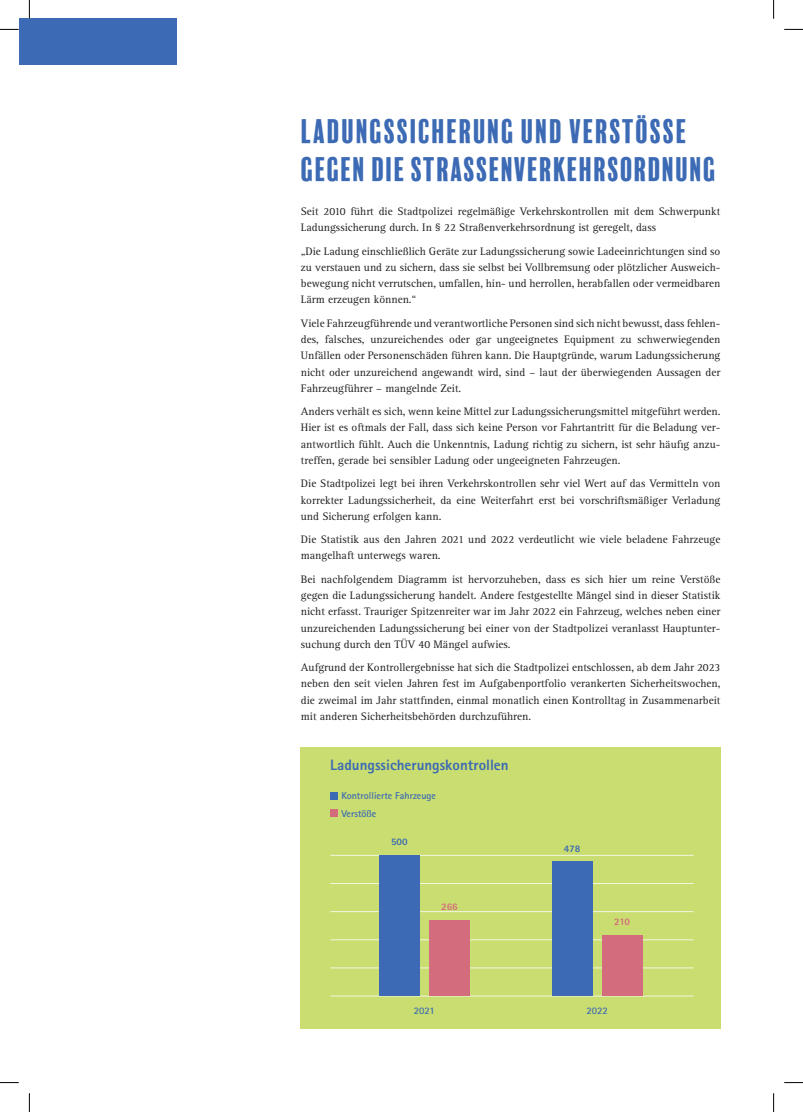
<style>
.page{position:relative;width:803px;height:1112px;background:#fff}
.page>*{position:absolute;margin:0;border:0;box-sizing:border-box;transform-origin:0 0}
.Headline{font:31.25px/37.5px "Balboa Plus Fill";letter-spacing:-.01em;color:#3c6ab4}
.t1{font:800 15px "Rotis Sans Serif";color:#3c6ab4}
.Fließtext{font:11.25px/16.2px "Rotis Serif";color:#231f20;text-align:justify}
.Headline-2{font:700 10px "Rotis Sans Serif";color:#3c6ab4}
.Headline-3{font:800 10px "Rotis Sans Serif";color:#3c6ab4}
.Headline-4{font:800 10px "Rotis Sans Serif";letter-spacing:-.02em;color:#d36c7c}
</style>
<div class="page">
<div style="left:19px;top:19px;width:157px;height:46px;background:#3c6ab4"></div>
<div style="left:300px;top:747px;width:420px;height:282px;background:#cadd70"></div>
<hr style="left:330px;top:854px;width:363px;height:1px;background:#f2f7e0">
<hr style="left:330px;top:911px;width:363px;height:1px;background:#f2f7e0">
<hr style="left:330px;top:882px;width:363px;height:1px;background:#f2f7e0">
<hr style="left:330px;top:939px;width:363px;height:1px;background:#f2f7e0">
<hr style="left:330px;top:967px;width:363px;height:1px;background:#f2f7e0">
<hr style="left:330px;top:995px;width:363px;height:1px;background:#f2f7e0">
<div style="left:379px;top:855px;width:41px;height:140px;background:#3c6ab4"></div>
<div style="left:552px;top:861px;width:40px;height:134px;background:#3c6ab4"></div>
<div style="left:602px;top:935px;width:40px;height:60px;background:#d36c7c"></div>
<div style="left:429px;top:920px;width:41px;height:75px;background:#d36c7c"></div>
<div style="left:330px;top:791px;width:8px;height:8px;background:#3c6ab4"></div>
<div style="left:330px;top:808px;width:8px;height:8px;background:#d36c7c"></div>
<svg style="left:0;top:29px;width:19px;height:1px"></svg>
<svg style="left:784px;top:29px;width:19px;height:1px"></svg>
<svg style="left:0;top:1082px;width:19px;height:1px"></svg>
<svg style="left:784px;top:1082px;width:19px;height:1px"></svg>
<svg style="left:29px;top:0;width:1px;height:19px"></svg>
<svg style="left:29px;top:1093px;width:1px;height:18px"></svg>
<svg style="left:773px;top:0;width:1px;height:19px"></svg>
<svg style="left:773px;top:1093px;width:1px;height:18px"></svg>
<p class="Headline" style="left:301px;top:113px;width:418px">LADUNGSSICHERUNG UND VERSTÖSSE<br>GEGEN DIE STRASSENVERKEHRSORDNUNG</p>
<p class="Fließtext" style="left:301px;top:203px;width:421px">Seit 2010 führt die Stadtpolizei regelmäßige Verkehrskontrollen mit dem Schwerpunkt<br>Ladungssicherung durch. In § 22 Straßenverkehrsordnung ist geregelt, dass</p>
<p class="Fließtext" style="left:301px;top:243px;width:421px">„Die Ladung einschließlich Geräte zur Ladungssicherung sowie Ladeeinrichtungen sind so zu verstauen und zu sichern, dass sie selbst bei Vollbremsung oder plötzlicher Ausweich&shy;bewegung nicht verrutschen, umfallen, hin- und herrollen, herabfallen oder vermeidbaren Lärm erzeugen können.“</p>
<p class="Fließtext" style="left:301px;top:315px;width:421px">Viele Fahrzeugführende und verantwortliche Personen sind sich nicht bewusst, dass fehlen&shy;des, falsches, unzureichendes oder gar ungeeignetes Equipment zu schwerwiegenden Unfällen oder Personenschäden führen kann. Die Hauptgründe, warum Ladungssicherung nicht oder unzureichend angewandt wird, sind – laut der überwiegenden Aussagen der Fahrzeugführer – mangelnde Zeit.</p>
<p class="Fließtext" style="left:301px;top:403px;width:421px">Anders verhält es sich, wenn keine Mittel zur Ladungssicherungsmittel mitgeführt werden.<br>Hier ist es oftmals der Fall, dass sich keine Person vor Fahrtantritt für die Beladung ver&shy;antwortlich fühlt. Auch die Unkenntnis, Ladung richtig zu sichern, ist sehr häufig anzu&shy;treffen, gerade bei sensibler Ladung oder ungeeigneten Fahrzeugen.</p>
<p class="Fließtext" style="left:301px;top:475px;width:421px">Die Stadtpolizei legt bei ihren Verkehrskontrollen sehr viel Wert auf das Vermitteln von korrekter Ladungssicherheit, da eine Weiterfahrt erst bei vorschriftsmäßiger Verladung und Sicherung erfolgen kann.</p>
<p class="Fließtext" style="left:301px;top:531px;width:421px">Die Statistik aus den Jahren 2021 und 2022 verdeutlicht wie viele beladene Fahrzeuge mangelhaft unterwegs waren.</p>
<p class="Fließtext" style="left:301px;top:571px;width:421px">Bei nachfolgendem Diagramm ist hervorzuheben, dass es sich hier um reine Verstöße gegen die Ladungssicherung handelt. Andere festgestellte Mängel sind in dieser Statistik nicht erfasst. Trauriger Spitzenreiter war im Jahr 2022 ein Fahrzeug, welches neben einer unzureichenden Ladungssicherung bei einer von der Stadtpolizei veranlasst Hauptunter&shy;suchung durch den TÜV 40 Mängel aufwies.</p>
<p class="Fließtext" style="left:301px;top:659px;width:421px">Aufgrund der Kontrollergebnisse hat sich die Stadtpolizei entschlossen, ab dem Jahr 2023 neben den seit vielen Jahren fest im Aufgabenportfolio verankerten Sicherheitswochen, die zweimal im Jahr stattfinden, einmal monatlich einen Kontrolltag in Zusammenarbeit mit anderen Sicherheitsbehörden durchzuführen.</p>
<p class="t1" style="left:330px;top:755px;width:180px">Ladungssicherungskontrollen</p>
<p class="Headline-2" style="left:341px;top:789px;width:96px">Kontrollierte Fahrzeuge</p>
<p class="Headline-2" style="left:341px;top:807px;width:36px">Verstöße</p>
<p class="Headline-3" style="left:391px;top:834px;width:18px">500</p>
<p class="Headline-4" style="left:441px;top:900px;width:18px">266</p>
<p class="Headline-3" style="left:564px;top:841px;width:18px">478</p>
<p class="Headline-4" style="left:614px;top:915px;width:17px">210</p>
<p class="Headline-2" style="left:414px;top:1004px;width:22px">2021</p>
<p class="Headline-2" style="left:586px;top:1004px;width:23px">2022</p>
</div>
